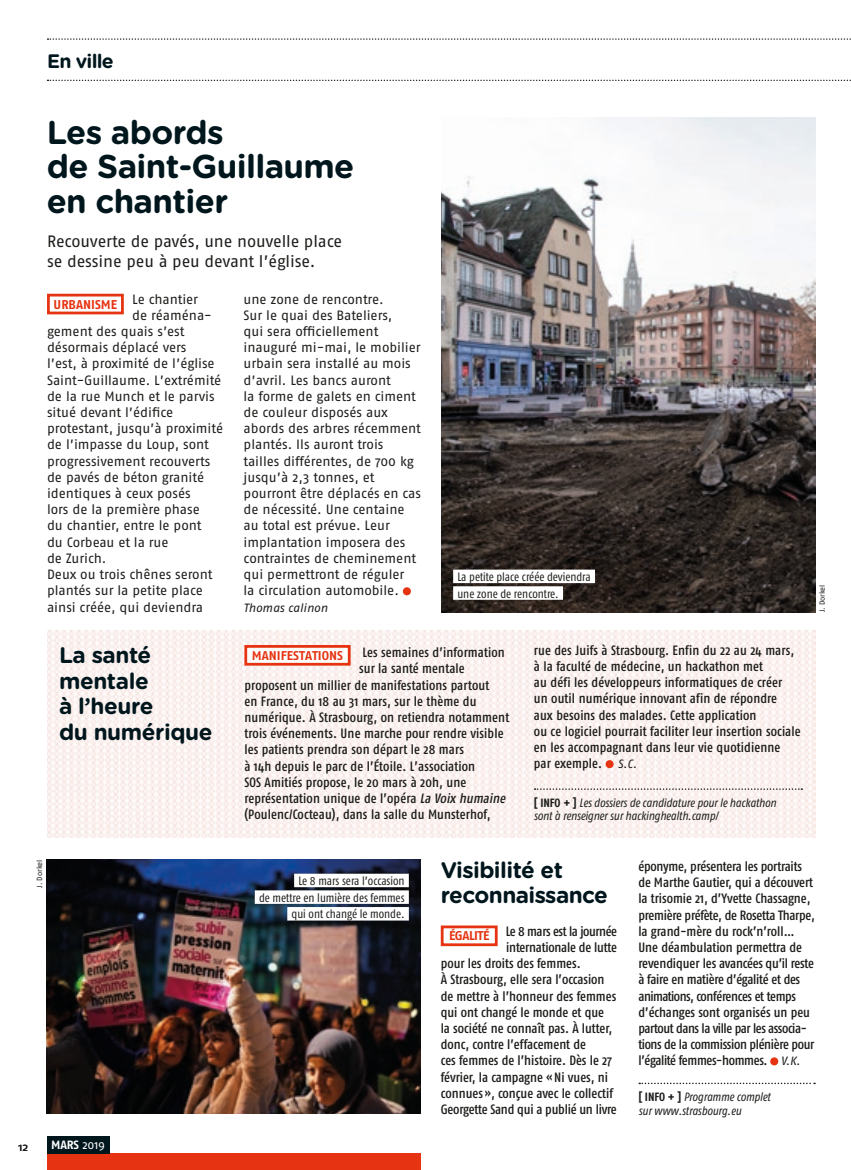
<style>
.page{position:relative;width:851px;height:1170px;background:#fff}
.page>*{position:absolute;margin:0;border:0;box-sizing:border-box;transform-origin:0 0}
.ACTUELLES_Titre_2{font:700 33px/34.5px "Gotham Rounded";letter-spacing:-.02em;color:#00161d}
.ACTUELLES_Titre4_BRE{font:700 22.5px/25.5px "Gotham Rounded";letter-spacing:-.025em;color:#00161d}
.t1{font:700 19.5px "Gotham Rounded";letter-spacing:-.04em;color:#00161d}
.ACTUELLES_Chapo_gauc{font:16.5px/19.8px "Fago No";letter-spacing:-.005em;color:#1d1d1b}
.BRÊVE_Texte_courant{font:500 13.5px/16.2px "Fago Co";color:#1d1d1b}
.Texte_courant{font:13.5px/16.2px "Fago No";letter-spacing:-.005em;color:#1d1d1b}
.BRÊVE_Texte_courant-2{font:500 13.5px/16.2px "Fago Co";letter-spacing:-.02em;color:#1d1d1b}
.BRÊVE_Texte_courant-3{font:500 13.5px "Fago Co";letter-spacing:-.03em;color:#1d1d1b}
.t2{font:700 12.75px "Fago No";color:#e63412}
.t3{font:700 12.75px "Fago No";letter-spacing:-.035em;color:#e63412}
.t4{font:italic 12px/13.5px "Fago Co";letter-spacing:-.01em;color:#1d1d1b}
.t5{font:12px "Fago Co";color:#1d1d1b}
.Texte_courant-2{font:italic 12px "Fago No";color:#1d1d1b}
.t6{font:700 12px "Fago No";color:#fff}
.t7{font:11.1px "Fago Ex";color:#1d1d1b}
.t8{font:7.5px "Fago No";letter-spacing:-.015em;color:#1d1d1b}
.s1{font-style:italic}
.s2{font-family:"Fago No";font-weight:400;font-style:italic;font-size:12px}
.s3{font-weight:700;font-style:normal}
.s4{font-weight:400}
</style>
<div class="page">
<svg style="left:47px;top:80px;width:804px;height:1px"></svg>
<svg style="left:47px;top:38px;width:804px;height:2px"></svg>
<div style="left:47px;top:1153px;width:373px;height:16px;background:#e63412"></div>
<img style="left:441px;top:117px;width:373px;height:495px">
<div style="left:47px;top:294px;width:77px;height:20px;border:3px solid #e63412"></div>
<div style="left:403px;top:587px;width:8px;height:8px;background:#e63412;border-radius:50%"></div>
<div style="left:440px;top:925px;width:57px;height:21px;border:3px solid #e63412"></div>
<div style="left:770px;top:1057px;width:8px;height:8px;background:#e63412;border-radius:50%"></div>
<div style="left:453px;top:569px;width:142px;height:14px;background:#fff"></div>
<div style="left:453px;top:586px;width:110px;height:13px;background:#fff"></div>
<img style="left:47px;top:630px;width:767px;height:207px">
<div style="left:246px;top:646px;width:103px;height:18px;background:#fff"></div>
<div style="left:244px;top:645px;width:106px;height:20px;border:3px solid #e63412"></div>
<div style="left:605px;top:760px;width:8px;height:8px;background:#e63412;border-radius:50%"></div>
<svg style="left:534px;top:788px;width:268px;height:1px"></svg>
<img style="left:46px;top:859px;width:374px;height:254px">
<svg style="left:639px;top:1082px;width:176px;height:2px"></svg>
<div style="left:294px;top:873px;width:115px;height:14px;background:#fff"></div>
<div style="left:255px;top:890px;width:154px;height:13px;background:#fff"></div>
<div style="left:287px;top:907px;width:122px;height:13px;background:#fff"></div>
<div style="left:47px;top:1135px;width:62px;height:18px;background:#00161d"></div>
<p class="t1" style="left:47px;top:46px;width:68px">En ville</p>
<p class="ACTUELLES_Titre_2" style="left:47px;top:114px;width:309px">Les abords<br>de Saint-Guillaume en chantier</p>
<p class="ACTUELLES_Chapo_gauc" style="left:47px;top:231px;width:296px">Recouverte de pavés, une nouvelle place se dessine peu à peu devant l’église.</p>
<p class="Texte_courant" style="left:132px;top:290px;width:67px">Le chantier</p>
<p class="Texte_courant" style="left:132px;top:307px;width:81px">de réaména-</p>
<p class="Texte_courant" style="left:47px;top:323px;width:139px">gement des quais s’est</p>
<p class="Texte_courant" style="left:47px;top:339px;width:141px">désormais déplacé vers</p>
<p class="Texte_courant" style="left:47px;top:355px;width:169px">l’est, à proximité de l’église</p>
<p class="Texte_courant" style="left:47px;top:371px;width:176px">Saint-Guillaume. L’extrémité</p>
<p class="Texte_courant" style="left:47px;top:388px;width:169px">de la rue Munch et le parvis</p>
<p class="Texte_courant" style="left:47px;top:404px;width:128px">situé devant l’édifice</p>
<p class="Texte_courant" style="left:47px;top:420px;width:178px">protestant, jusqu’à proximité</p>
<p class="Texte_courant" style="left:47px;top:436px;width:163px">de l’impasse du Loup, sont</p>
<p class="Texte_courant" style="left:47px;top:452px;width:165px">progressivement recouverts</p>
<p class="Texte_courant" style="left:47px;top:469px;width:159px">de pavés de béton granité</p>
<p class="Texte_courant" style="left:47px;top:485px;width:145px">identiques à ceux posés</p>
<p class="Texte_courant" style="left:47px;top:501px;width:154px">lors de la première phase</p>
<p class="Texte_courant" style="left:47px;top:517px;width:156px">du chantier, entre le pont</p>
<p class="Texte_courant" style="left:47px;top:533px;width:123px">du Corbeau et la rue</p>
<p class="Texte_courant" style="left:47px;top:550px;width:61px">de Zurich.</p>
<p class="Texte_courant" style="left:47px;top:566px;width:167px">Deux ou trois chênes seront plantés sur la petite place ainsi créée, qui deviendra</p>
<p class="t2" style="left:54px;top:297px;width:65px">URBANISME</p>
<p class="Texte_courant" style="left:243px;top:290px;width:142px">une zone de rencontre.</p>
<p class="Texte_courant" style="left:243px;top:307px;width:179px">Sur le quai des Bateliers,<br>qui sera officiellement inauguré mi-mai, le mobilier urbain sera installé au mois d’avril. Les bancs auront<br>la forme de galets en ciment de couleur disposés aux abords des arbres récemment plantés. Ils auront trois tailles différentes, de 700 kg jusqu’à 2,3 tonnes, et pourront être déplacés en cas de nécessité. Une centaine au total est prévue. Leur implantation imposera des contraintes de cheminement qui permettront de réguler<br>la circulation automobile.</p>
<p class="Texte_courant-2" style="left:243px;top:600px;width:86px">Thomas calinon</p>
<p class="t5" style="left:457px;top:570px;width:135px">La petite place créée deviendra</p>
<p class="t5" style="left:457px;top:586px;width:103px">une zone de rencontre.</p>
<p class="ACTUELLES_Titre4_BRE" style="left:59px;top:641px;width:155px">La santé mentale<br>à l’heure<br>du numérique</p>
<p class="t2" style="left:252px;top:648px;width:93px">MANIFESTATIONS</p>
<p class="BRÊVE_Texte_courant" style="left:362px;top:644px;width:144px">Les semaines d’information</p>
<p class="BRÊVE_Texte_courant" style="left:359px;top:660px;width:107px">sur la santé mentale</p>
<p class="BRÊVE_Texte_courant" style="left:244px;top:676px;width:246px">proposent un millier de manifestations partout</p>
<p class="BRÊVE_Texte_courant" style="left:244px;top:692px;width:234px">en France, du 18 au 31 mars, sur le thème du</p>
<p class="BRÊVE_Texte_courant" style="left:244px;top:709px;width:266px">numérique. À Strasbourg, on retiendra notamment</p>
<p class="BRÊVE_Texte_courant" style="left:244px;top:725px;width:261px">trois événements. Une marche pour rendre visible</p>
<p class="BRÊVE_Texte_courant" style="left:244px;top:741px;width:221px">les patients prendra son départ le 28 mars</p>
<p class="BRÊVE_Texte_courant" style="left:244px;top:757px;width:232px">à 14h depuis le parc de l’Étoile. L’association</p>
<p class="BRÊVE_Texte_courant" style="left:244px;top:773px;width:223px">SOS Amitiés propose, le 20 mars à 20h, une</p>
<p class="BRÊVE_Texte_courant" style="left:244px;top:790px;width:265px">représentation unique de l’opéra <span class="s1">La Voix humaine</span></p>
<p class="BRÊVE_Texte_courant" style="left:244px;top:806px;width:247px">(Poulenc/Cocteau), dans la salle du Munsterhof,</p>
<p class="BRÊVE_Texte_courant" style="left:534px;top:641px;width:268px">rue des Juifs à Strasbourg. Enfin du 22 au 24 mars, à la faculté de médecine, un hackathon met<br>au défi les développeurs informatiques de créer<br>un outil numérique innovant afin de répondre<br>aux besoins des malades. Cette application<br>ou ce logiciel pourrait faciliter leur insertion sociale en les accompagnant dans leur vie quotidienne par exemple. <span class="s2">S.C.</span></p>
<p class="t4" style="left:534px;top:795px;width:244px"><span class="s3">[ INFO + ]</span> Les dossiers de candidature pour le hackathon sont à renseigner sur hackinghealth.camp/</p>
<p class="t8" style="left:817px;top:612px;width:29px;rotate:-90deg">J. Dorkel</p>
<p class="t8" style="left:35px;top:887px;width:29px;rotate:-90deg">J. Dorkel</p>
<p class="t7" style="left:18px;top:1140px;width:12px">12</p>
<p class="t6" style="left:51px;top:1137px;width:55px">MARS <span class="s4">2019</span></p>
<p class="t5" style="left:298px;top:874px;width:108px">Le 8 mars sera l’occasion</p>
<p class="t5" style="left:259px;top:890px;width:147px">de mettre en lumière des femmes</p>
<p class="t5" style="left:291px;top:907px;width:114px">qui ont changé le monde.</p>
<p class="ACTUELLES_Titre4_BRE" style="left:440px;top:856px;width:169px">Visibilité et reconnaissance</p>
<p class="t3" style="left:449px;top:928px;width:42px">ÉGALITÉ</p>
<p class="BRÊVE_Texte_courant-3" style="left:505px;top:923px;width:113px">Le 8 mars est la journée</p>
<p class="BRÊVE_Texte_courant" style="left:506px;top:938px;width:112px">internationale de lutte</p>
<p class="BRÊVE_Texte_courant" style="left:440px;top:955px;width:141px">pour les droits des femmes.</p>
<p class="BRÊVE_Texte_courant" style="left:440px;top:971px;width:165px">À Strasbourg, elle sera l’occasion</p>
<p class="BRÊVE_Texte_courant" style="left:440px;top:987px;width:177px">de mettre à l’honneur des femmes</p>
<p class="BRÊVE_Texte_courant" style="left:440px;top:1003px;width:165px">qui ont changé le monde et que</p>
<p class="BRÊVE_Texte_courant" style="left:440px;top:1019px;width:173px">la société ne connaît pas. À lutter,</p>
<p class="BRÊVE_Texte_courant" style="left:440px;top:1036px;width:147px">donc, contre l’effacement de</p>
<p class="BRÊVE_Texte_courant" style="left:440px;top:1052px;width:172px">ces femmes de l’histoire. Dès le 27</p>
<p class="BRÊVE_Texte_courant" style="left:440px;top:1068px;width:169px">février, la campagne «Ni vues, ni</p>
<p class="BRÊVE_Texte_courant" style="left:440px;top:1084px;width:174px">connues », conçue avec le collectif</p>
<p class="BRÊVE_Texte_courant" style="left:440px;top:1100px;width:177px">Georgette Sand qui a publié un livre</p>
<p class="BRÊVE_Texte_courant-2" style="left:638px;top:857px;width:178px">éponyme, présentera les portraits de Marthe Gautier, qui a découvert la trisomie 21, d’Yvette Chassagne, première préfète, de Rosetta Tharpe, la grand-mère du rock’n’roll… Une déambulation permettra de revendiquer les avancées qu’il reste à faire en matière d’égalité et des animations, conférences et temps d’échanges sont organisés un peu partout dans la ville par les associa&shy;tions de la commission plénière pour l’égalité femmes-hommes. <span class="s2">V.K.</span></p>
<p class="t4" style="left:638px;top:1089px;width:133px"><span class="s3">[ INFO + ]</span> Programme complet sur www.strasbourg.eu</p>
</div>
